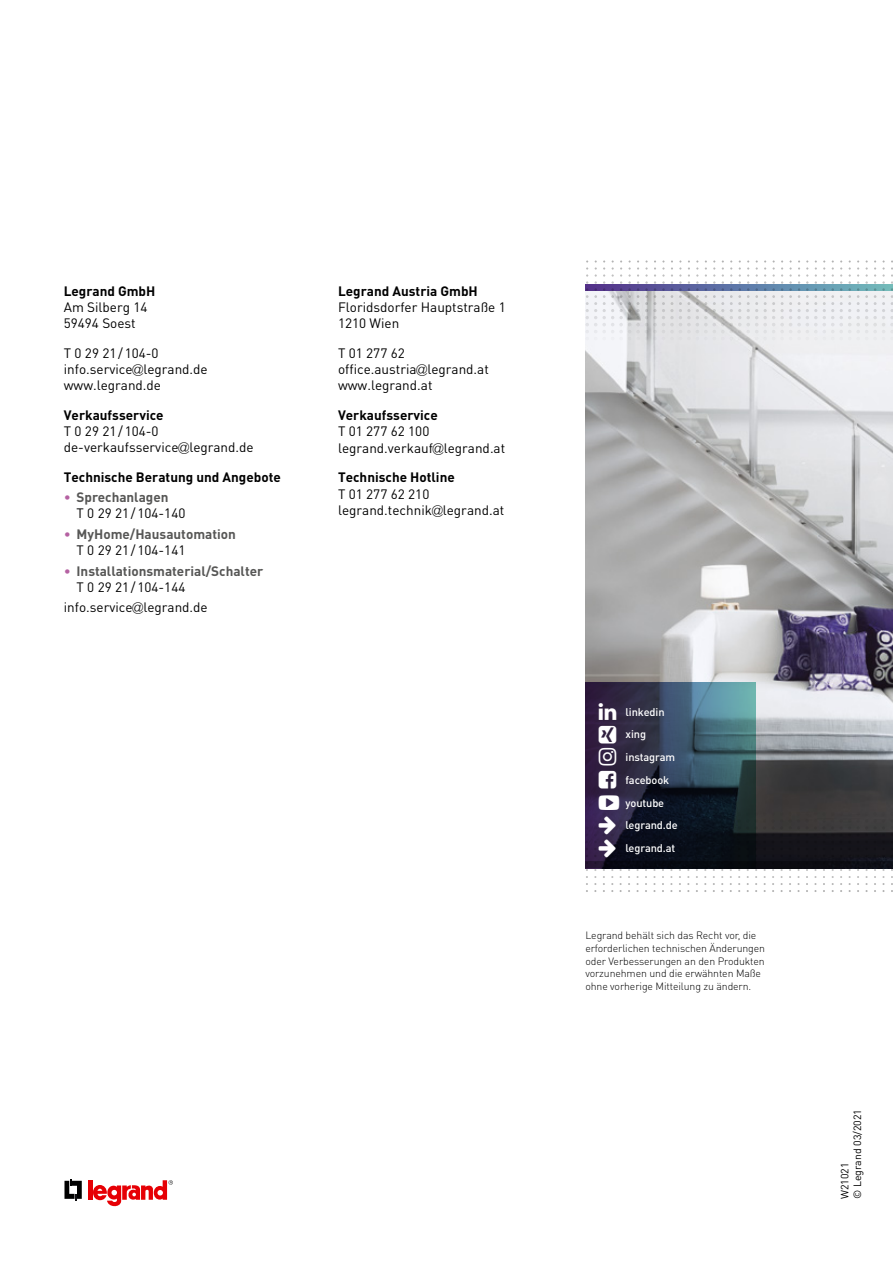
<style>
.page{position:relative;width:893px;height:1263px;background:#fff}
.page>*{position:absolute;margin:0;border:0;box-sizing:border-box;transform-origin:0 0}
.t1{font:13.5px/16.2px "DIN Pro";color:#000}
.t2{font:700 13.5px "DIN Pro";color:#000}
.t3{font:700 13.5px/16.2px "DIN Pro";color:#575756}
.t4{font:500 10.95px/22.8px "DIN Pro";letter-spacing:-.01em;color:#fff}
.t5{font:300 10.5px/12.6px "DIN Pro";letter-spacing:-.01em;color:#000}
.t6{font:10.5px/12.6px "DIN";color:#000}
.s1{font-family:"Arial";font-weight:300}
.s2{color:#b561a2}
.s3{font-weight:700;color:#575756}
.s4{font-weight:400;color:#b561a2}
.s5{font-weight:400;color:#000}
</style>
<div class="page">
<img style="left:585px;top:345px;width:308px;height:450px">
<svg style="left:585px;top:682px;width:170px;height:113px;background:#3a4c5f"></svg>
<svg style="left:585px;top:260px;width:308px;height:85px"></svg>
<svg style="left:64px;top:1179px;width:18px;height:21px"></svg>
<hr style="left:88px;top:1180px;width:4px;height:20px;background:#e60005">
<svg style="left:93px;top:1180px;width:80px;height:27px"></svg>
<div style="left:599px;top:703px;width:22px;height:85px;background:#30223f"></div>
<svg style="left:585px;top:795px;width:308px;height:97px"></svg>
<p class="t2" style="left:64px;top:281px;width:93px">Legrand GmbH</p>
<p class="t1" style="left:64px;top:298px;width:85px">Am Silberg 14<br>59494 Soest</p>
<p class="t1" style="left:64px;top:344px;width:145px">T 0 29 21/104-0 info.service<span class="s1">@</span>legrand.de www.legrand.de</p>
<p class="t2" style="left:64px;top:406px;width:101px">Verkaufsservice</p>
<p class="t1" style="left:64px;top:422px;width:191px">T 0 29 21/104-0 de-verkaufsservice<span class="s1">@</span>legrand.de</p>
<p class="t2" style="left:64px;top:468px;width:219px">Technische Beratung und Angebote</p>
<p class="t1" style="left:77px;top:489px;width:110px;text-indent:-13px"><span class="s2">•</span> <span class="s3">Sprechanlagen<br></span>T 0 29 21/104-140</p>
<p class="t3" style="left:77px;top:525px;width:161px;text-indent:-13px"><span class="s4">•</span> MyHome/Hausautomation<br><span class="s5">T 0 29 21/104-141</span></p>
<p class="t3" style="left:77px;top:562px;width:188px;text-indent:-13px"><span class="s4">•</span> Installationsmaterial/Schalter<br><span class="s5">T 0 29 21/104-144</span></p>
<p class="t1" style="left:64px;top:599px;width:145px">info.service<span class="s1">@</span>legrand.de</p>
<p class="t2" style="left:338px;top:282px;width:141px">Legrand Austria GmbH</p>
<p class="t1" style="left:338px;top:298px;width:169px">Floridsdorfer Hauptstraße 1<br>1210 Wien</p>
<p class="t1" style="left:338px;top:344px;width:152px">T 01 277 62 office.austria<span class="s1">@</span>legrand.at www.legrand.at</p>
<p class="t2" style="left:338px;top:406px;width:101px">Verkaufsservice</p>
<p class="t1" style="left:338px;top:423px;width:169px">T 01 277 62 100 legrand.verkauf<span class="s1">@</span>legrand.at</p>
<p class="t2" style="left:338px;top:468px;width:118px">Technische Hotline</p>
<p class="t1" style="left:338px;top:485px;width:168px">T 01 277 62 210 legrand.technik<span class="s1">@</span>legrand.at</p>
<p class="t4" style="left:626px;top:700px;width:54px">linkedin xing instagram facebook youtube legrand.de legrand.at</p>
<p class="t5" style="left:585px;top:929px;width:181px">Legrand behält sich das Recht vor, die erforderlichen technischen Änderungen oder Verbesserungen an den Produkten vorzunehmen und die erwähnten Maße ohne vorherige Mitteilung zu ändern.</p>
<p class="t6" style="left:838px;top:1199px;width:91px;rotate:-90deg">W21021<br>© Legrand 03/2021</p>
</div>
